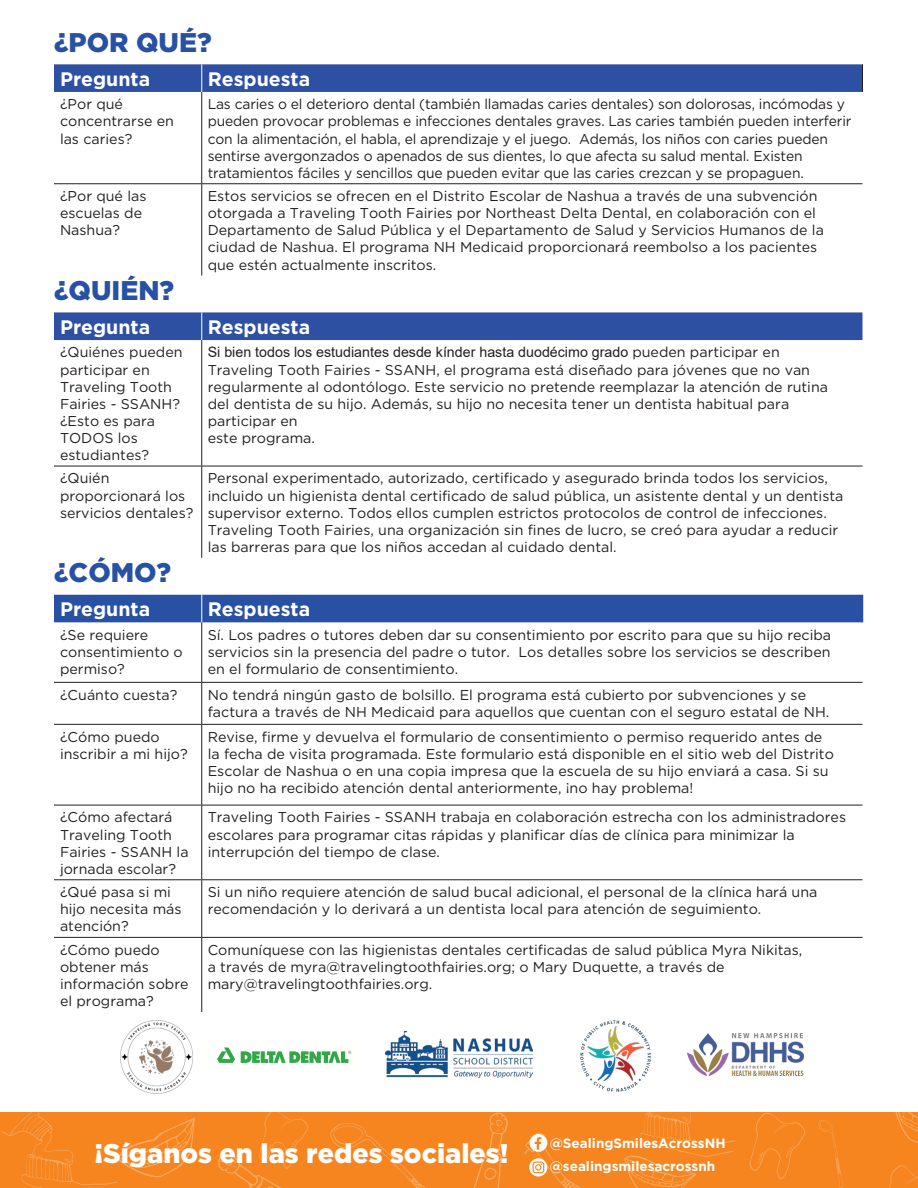
<style>
.page{position:relative;width:918px;height:1188px;background:#fff}
.page>*{position:absolute;margin:0;border:0;box-sizing:border-box;transform-origin:0 0}
.t1{font:900 27px "Gotham";color:#fff}
.t2{font:900 27px "Gotham";color:#2851a3}
.t3{font:700 19.5px "Gotham";color:#fff}
.t4{font:14.25px/17.1px "Gotham";color:#231f20}
.t5{font:700 13.5px "Gotham";color:#fff}
.s1{font-family:"Arial"}
</style>
<div class="page">
<div style="left:0;top:1112px;width:918px;height:76px;background:#f6851f"></div>
<svg style="left:749px;top:1112px;width:56px;height:67px"></svg>
<svg style="left:889px;top:1165px;width:29px;height:23px"></svg>
<svg style="left:895px;top:1112px;width:23px;height:31px"></svg>
<svg style="left:818px;top:1120px;width:25px;height:68px"></svg>
<svg style="left:330px;top:1112px;width:178px;height:76px"></svg>
<svg style="left:218px;top:1112px;width:90px;height:76px"></svg>
<svg style="left:2px;top:1112px;width:193px;height:76px"></svg>
<hr style="left:201px;top:92px;width:1px;height:91px;background:#231f20">
<hr style="left:54px;top:183px;width:148px;height:1px;background:#231f20">
<hr style="left:202px;top:183px;width:660px;height:1px;background:#231f20">
<hr style="left:201px;top:184px;width:1px;height:92px;background:#231f20">
<svg style="left:54px;top:64px;width:809px;height:28px;background:#3152a4"></svg>
<div style="left:54px;top:312px;width:808px;height:28px;background:#2e50a3"></div>
<hr style="left:201px;top:340px;width:1px;height:126px;background:#231f20">
<hr style="left:54px;top:466px;width:148px;height:1px;background:#231f20">
<hr style="left:202px;top:466px;width:660px;height:1px;background:#231f20">
<hr style="left:201px;top:466px;width:1px;height:92px;background:#231f20">
<div style="left:54px;top:595px;width:809px;height:27px;background:#2851a3"></div>
<hr style="left:201px;top:622px;width:1px;height:60px;background:#231f20">
<hr style="left:54px;top:682px;width:148px;height:1px;background:#231f20">
<hr style="left:202px;top:682px;width:660px;height:1px;background:#231f20">
<hr style="left:201px;top:683px;width:1px;height:41px;background:#231f20">
<hr style="left:54px;top:724px;width:148px;height:1px;background:#231f20">
<hr style="left:202px;top:724px;width:660px;height:1px;background:#231f20">
<hr style="left:201px;top:725px;width:1px;height:80px;background:#231f20">
<hr style="left:54px;top:805px;width:148px;height:1px;background:#231f20">
<hr style="left:202px;top:805px;width:660px;height:1px;background:#231f20">
<hr style="left:201px;top:805px;width:1px;height:74px;background:#231f20">
<hr style="left:54px;top:879px;width:148px;height:1px;background:#231f20">
<hr style="left:202px;top:879px;width:660px;height:1px;background:#231f20">
<hr style="left:201px;top:880px;width:1px;height:57px;background:#231f20">
<hr style="left:54px;top:937px;width:148px;height:1px;background:#231f20">
<hr style="left:202px;top:937px;width:660px;height:1px;background:#231f20">
<hr style="left:201px;top:938px;width:1px;height:74px;background:#231f20">
<svg style="left:524px;top:1112px;width:211px;height:76px"></svg>
<img style="left:386px;top:1032px;width:146px;height:45px">
<img style="left:217px;top:1047px;width:135px;height:16px">
<img style="left:580px;top:1020px;width:72px;height:72px">
<img style="left:120px;top:1010px;width:83px;height:84px">
<img style="left:687px;top:1033px;width:117px;height:42px">
<p class="t2" style="left:54px;top:23px;width:159px">¿POR QUÉ?</p>
<p class="t3" style="left:60px;top:66px;width:92px">Pregunta</p>
<p class="t3" style="left:208px;top:66px;width:104px">Respuesta</p>
<p class="t4" style="left:60px;top:95px;width:116px">¿Por qué concentrarse en las caries?</p>
<p class="t4" style="left:208px;top:95px;width:645px">Las caries o el deterioro dental (también llamadas caries dentales) son dolorosas, incómodas y pueden provocar problemas e infecciones dentales graves. Las caries también pueden interferir con la alimentación, el habla, el aprendizaje y el juego. Además, los niños con caries pueden sentirse avergonzados o apenados de sus dientes, lo que afecta su salud mental. Existen tratamientos fáciles y sencillos que pueden evitar que las caries crezcan y se propaguen.</p>
<p class="t4" style="left:60px;top:187px;width:88px">¿Por qué las escuelas de<br>Nashua?</p>
<p class="t4" style="left:208px;top:187px;width:618px">Estos servicios se ofrecen en el Distrito Escolar de Nashua a través de una subvención otorgada a Traveling Tooth Fairies por Northeast Delta Dental, en colaboración con el Departamento de Salud Pública y el Departamento de Salud y Servicios Humanos de la ciudad de Nashua. El programa NH Medicaid proporcionará reembolso a los pacientes que estén actualmente inscritos.</p>
<p class="t2" style="left:54px;top:272px;width:122px">¿QUIÉN?</p>
<p class="t3" style="left:60px;top:314px;width:92px">Pregunta</p>
<p class="t3" style="left:208px;top:314px;width:104px">Respuesta</p>
<p class="t4" style="left:60px;top:344px;width:124px">¿Quiénes pueden participar en<br>Traveling Tooth<br>Fairies - SSANH? ¿Esto es para<br>TODOS los estudiantes?</p>
<p class="t4" style="left:208px;top:344px;width:622px"><span class="s1">Si bien todos los estudiantes desde kínder hasta duodécimo grado</span> pueden participar en Traveling Tooth Fairies - SSANH, el programa está diseñado para jóvenes que no van regularmente al odontólogo. Este servicio no pretende reemplazar la atención de rutina del dentista de su hijo. Además, su hijo no necesita tener un dentista habitual para participar en<br>este programa.</p>
<p class="t4" style="left:60px;top:470px;width:135px">¿Quién proporcionará los servicios dentales?</p>
<p class="t4" style="left:208px;top:470px;width:637px">Personal experimentado, autorizado, certificado y asegurado brinda todos los servicios, incluido un higienista dental certificado de salud pública, un asistente dental y un dentista supervisor externo. Todos ellos cumplen estrictos protocolos de control de infecciones.<br>Traveling Tooth Fairies, una organización sin fines de lucro, se creó para ayudar a reducir las barreras para que los niños accedan al cuidado dental.</p>
<p class="t2" style="left:54px;top:554px;width:119px">¿CÓMO?</p>
<p class="t3" style="left:60px;top:597px;width:92px">Pregunta</p>
<p class="t3" style="left:208px;top:597px;width:104px">Respuesta</p>
<p class="t4" style="left:60px;top:626px;width:124px">¿Se requiere consentimiento o permiso?</p>
<p class="t4" style="left:208px;top:626px;width:625px;text-align:justify">Sí. Los padres o tutores deben dar su consentimiento por escrito para que su hijo reciba servicios sin la presencia del padre o tutor. Los detalles sobre los servicios se describen en el formulario de consentimiento.</p>
<p class="t4" style="left:60px;top:686px;width:119px">¿Cuánto cuesta?</p>
<p class="t4" style="left:208px;top:686px;width:623px">No tendrá ningún gasto de bolsillo. El programa está cubierto por subvenciones y se factura a través de NH Medicaid para aquellos que cuentan con el seguro estatal de NH.</p>
<p class="t4" style="left:60px;top:728px;width:129px">¿Cómo puedo inscribir a mi hijo?</p>
<p class="t4" style="left:208px;top:728px;width:628px">Revise, firme y devuelva el formulario de consentimiento o permiso requerido antes de la fecha de visita programada. Este formulario está disponible en el sitio web del Distrito Escolar de Nashua o en una copia impresa que la escuela de su hijo enviará a casa. Si su hijo no ha recibido atención dental anteriormente, ¡no hay problema!</p>
<p class="t4" style="left:60px;top:809px;width:130px">¿Cómo afectará<br>Traveling Tooth<br>Fairies - SSANH la jornada escolar?</p>
<p class="t4" style="left:208px;top:809px;width:640px">Traveling Tooth Fairies - SSANH trabaja en colaboración estrecha con los administradores escolares para programar citas rápidas y planificar días de clínica para minimizar la interrupción del tiempo de clase.</p>
<p class="t4" style="left:60px;top:883px;width:123px">¿Qué pasa si mi hijo necesita más atención?</p>
<p class="t4" style="left:208px;top:883px;width:611px">Si un niño requiere atención de salud bucal adicional, el personal de la clínica hará una recomendación y lo derivará a un dentista local para atención de seguimiento.</p>
<p class="t4" style="left:60px;top:941px;width:130px">¿Cómo puedo obtener más información sobre el programa?</p>
<p class="t4" style="left:208px;top:941px;width:596px">Comuníquese con las higienistas dentales certificadas de salud pública Myra Nikitas, a través de myra@travelingtoothfairies.org; o Mary Duquette, a través de mary@travelingtoothfairies.org.</p>
<p class="t1" style="left:94px;top:1135px;width:415px">¡Síganos en las redes sociales!</p>
<p class="t5" style="left:550px;top:1135px;width:177px">@SealingSmilesAcrossNH</p>
<p class="t5" style="left:550px;top:1158px;width:167px">@sealingsmilesacrossnh</p>
</div>
